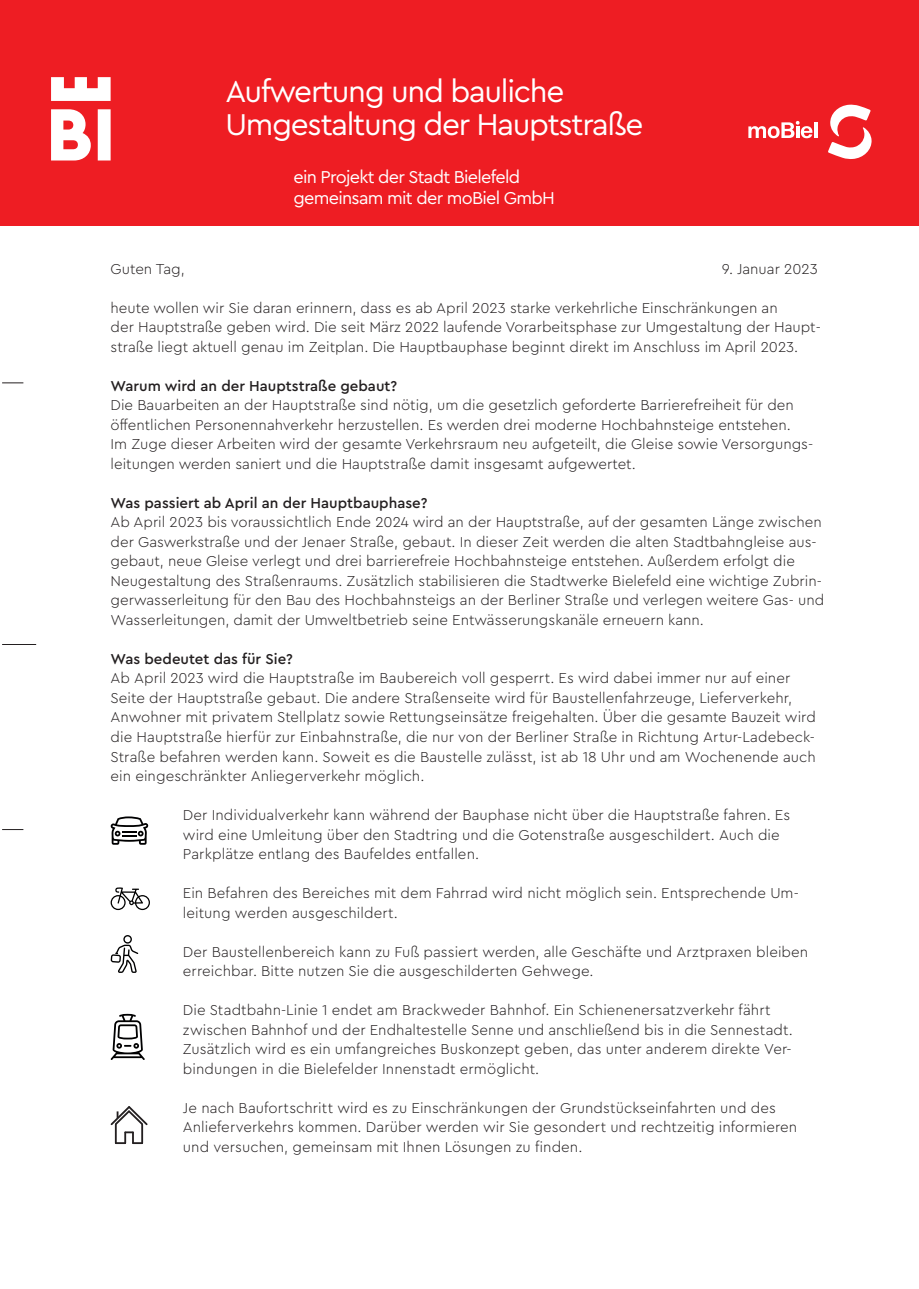
<style>
.page{position:relative;width:919px;height:1289px;background:#fff}
.page>*{position:absolute;margin:0;border:0;box-sizing:border-box;transform-origin:0 0}
.t1{font:31.5px "Cera Bielefeld";letter-spacing:-.04em;color:#fff}
.t2{font:18px/21px "Cera Bielefeld";letter-spacing:-.04em;color:#fff}
.t3{font:300 15px/19.5px "Cera Bielefeld";color:#231f20}
.t4{font:500 15px "Cera Bielefeld";color:#231f20}
</style>
<div class="page">
<svg style="left:111px;top:816px;width:37px;height:28px"></svg>
<svg style="left:111px;top:935px;width:27px;height:37px"></svg>
<svg style="left:111px;top:887px;width:39px;height:23px"></svg>
<svg style="left:111px;top:1013px;width:34px;height:46px"></svg>
<svg style="left:110px;top:1106px;width:38px;height:37px"></svg>
<div style="left:0;top:0;width:918px;height:225px;background:#ee1d23"></div>
<svg style="left:748px;top:121px;width:64px;height:17px"></svg>
<hr style="left:814px;top:122px;width:3px;height:16px;background:#fff">
<svg style="left:828px;top:104px;width:44px;height:55px"></svg>
<svg style="left:51px;top:77px;width:60px;height:83px"></svg>
<svg style="left:2px;top:382px;width:21px;height:1px"></svg>
<svg style="left:2px;top:829px;width:21px;height:1px"></svg>
<hr style="left:2px;top:644px;width:34px;height:1px;background:#231f20">
<p class="t1" style="left:225px;top:71px;width:340px">Aufwertung und bauliche</p>
<p class="t1" style="left:225px;top:104px;width:419px">Umgestaltung der Hauptstraße</p>
<p class="t2" style="left:293px;top:166px;width:263px">ein Projekt der Stadt Bielefeld gemeinsam mit der moBiel GmbH</p>
<p class="t3" style="left:111px;top:258px;width:76px">Guten Tag,</p>
<p class="t3" style="left:721px;top:258px;width:97px">9. Januar 2023</p>
<p class="t3" style="left:111px;top:297px;width:711px">heute wollen wir Sie daran erinnern, dass es ab April 2023 starke verkehrliche Einschränkungen an<br>der Hauptstraße geben wird. Die seit März 2022 laufende Vorarbeitsphase zur Umgestaltung der Haupt&shy;straße liegt aktuell genau im Zeitplan. Die Hauptbauphase beginnt direkt im Anschluss im April 2023.</p>
<p class="t4" style="left:111px;top:376px;width:288px">Warum wird an der Hauptstraße gebaut?</p>
<p class="t3" style="left:111px;top:395px;width:704px">Die Bauarbeiten an der Hauptstraße sind nötig, um die gesetzlich geforderte Barrierefreiheit für den öffentlichen Personennahverkehr herzustellen. Es werden drei moderne Hochbahnsteige entstehen.<br>Im Zuge dieser Arbeiten wird der gesamte Verkehrsraum neu aufgeteilt, die Gleise sowie Versorgungs&shy;leitungen werden saniert und die Hauptstraße damit insgesamt aufgewertet.</p>
<p class="t4" style="left:111px;top:493px;width:318px">Was passiert ab April an der Hauptbauphase?</p>
<p class="t3" style="left:111px;top:512px;width:715px">Ab April 2023 bis voraussichtlich Ende 2024 wird an der Hauptstraße, auf der gesamten Länge zwischen der Gaswerkstraße und der Jenaer Straße, gebaut. In dieser Zeit werden die alten Stadtbahngleise aus&shy;gebaut, neue Gleise verlegt und drei barrierefreie Hochbahnsteige entstehen. Außerdem erfolgt die Neugestaltung des Straßenraums. Zusätzlich stabilisieren die Stadtwerke Bielefeld eine wichtige Zubrin&shy;gerwasserleitung für den Bau des Hochbahnsteigs an der Berliner Straße und verlegen weitere Gas- und Wasserleitungen, damit der Umweltbetrieb seine Entwässerungskanäle erneuern kann.</p>
<p class="t4" style="left:111px;top:649px;width:184px">Was bedeutet das für Sie?</p>
<p class="t3" style="left:111px;top:668px;width:706px">Ab April 2023 wird die Hauptstraße im Baubereich voll gesperrt. Es wird dabei immer nur auf einer Seite der Hauptstraße gebaut. Die andere Straßenseite wird für Baustellenfahrzeuge, Lieferverkehr, Anwohner mit privatem Stellplatz sowie Rettungseinsätze freigehalten. Über die gesamte Bauzeit wird die Hauptstraße hierfür zur Einbahnstraße, die nur von der Berliner Straße in Richtung Artur-Ladebeck-Straße befahren werden kann. Soweit es die Baustelle zulässt, ist ab 18 Uhr und am Wochenende auch ein eingeschränkter Anliegerverkehr möglich.</p>
<p class="t3" style="left:183px;top:804px;width:609px">Der Individualverkehr kann während der Bauphase nicht über die Hauptstraße fahren. Es wird eine Umleitung über den Stadtring und die Gotenstraße ausgeschildert. Auch die<br>Parkplätze entlang des Baufeldes entfallen.</p>
<p class="t3" style="left:183px;top:882px;width:617px">Ein Befahren des Bereiches mit dem Fahrrad wird nicht möglich sein. Entsprechende Um&shy;leitung werden ausgeschildert.</p>
<p class="t3" style="left:183px;top:941px;width:627px">Der Baustellenbereich kann zu Fuß passiert werden, alle Geschäfte und Arztpraxen bleiben erreichbar. Bitte nutzen Sie die ausgeschilderten Gehwege.</p>
<p class="t3" style="left:183px;top:999px;width:611px">Die Stadtbahn-Linie 1 endet am Brackweder Bahnhof. Ein Schienenersatzverkehr fährt zwischen Bahnhof und der Endhaltestelle Senne und anschließend bis in die Sennestadt.<br>Zusätzlich wird es ein umfangreiches Buskonzept geben, das unter anderem direkte Ver&shy;bindungen in die Bielefelder Innenstadt ermöglicht.</p>
<p class="t3" style="left:183px;top:1097px;width:616px">Je nach Baufortschritt wird es zu Einschränkungen der Grundstückseinfahrten und des<br>Anlieferverkehrs kommen. Darüber werden wir Sie gesondert und rechtzeitig informieren und versuchen, gemeinsam mit Ihnen Lösungen zu finden.</p>
</div>
